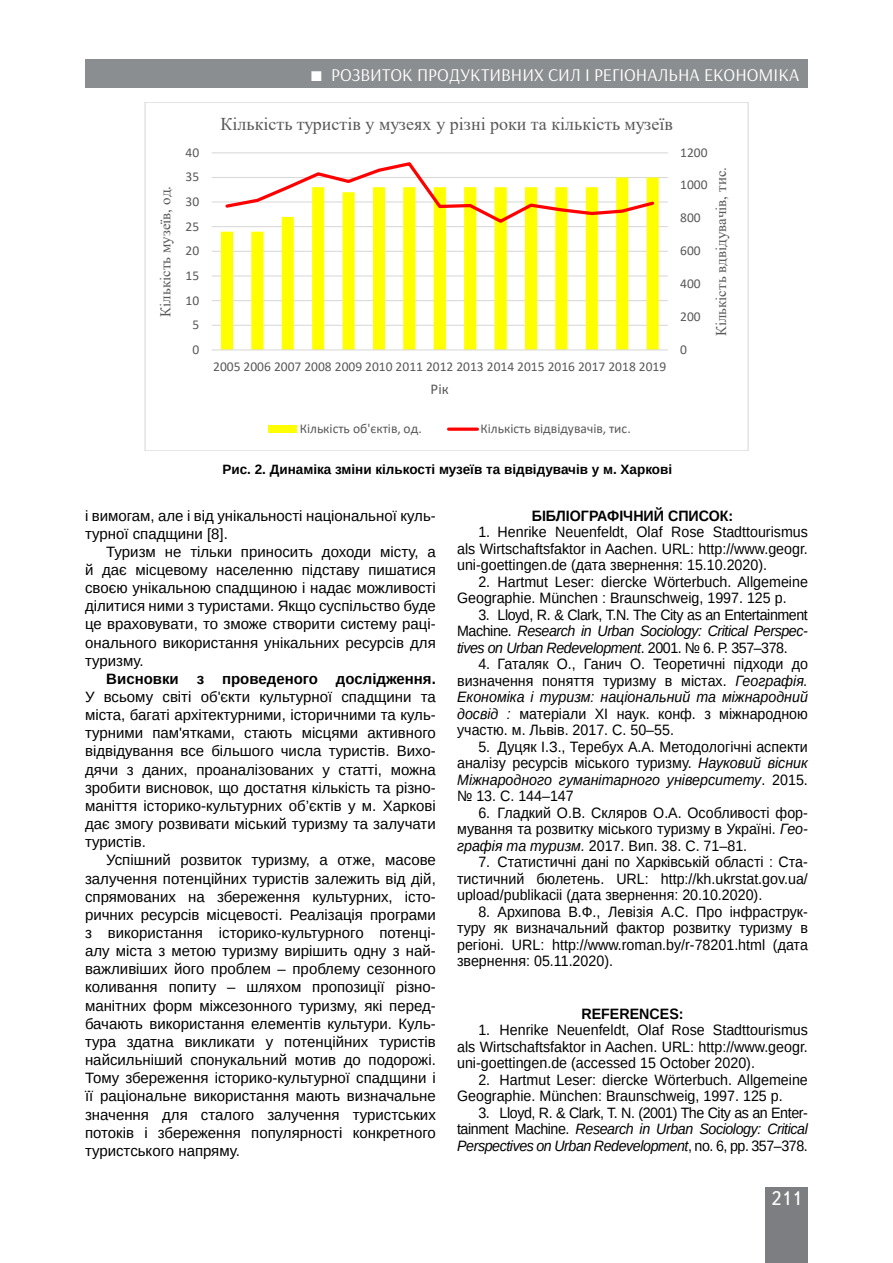
<style>
.page{position:relative;width:893px;height:1263px;background:#fff}
.page>*{position:absolute;margin:0;border:0;box-sizing:border-box;transform-origin:0 0}
.t1{font:19.5px "Ukrainian Text";color:#fff}
.t2{font:18px "Times New Roman";color:#595959}
.t3{font:18px "Arsenal";color:#fff}
.t4{font:15px/16.5px "Arimo";color:#000;text-align:justify;scale:.95 1}
.t5{font:15px/18.1px "Arimo";color:#000;text-align:justify}
.t6{font:15px "Times New Roman";color:#595959}
.t7{font:700 15px "Arimo";color:#000;scale:.95 1}
.t8{font:700 15px "Arimo";color:#000}
.t9{font:15px "Calibri";color:#595959}
.t10{font:13.5px "Calibri";color:#595959}
.t11{font:700 13.5px "Arimo";color:#000}
.s1{font-style:italic}
</style>
<div class="page">
<div style="left:765px;top:1187px;width:43px;height:76px;background:#7d7e81"></div>
<div style="left:85px;top:60px;width:723px;height:28px;background:#8b8e90"></div>
<hr style="left:212px;top:325px;width:456px;height:1px;background:#d9d9d9">
<hr style="left:212px;top:300px;width:456px;height:1px;background:#d9d9d9">
<hr style="left:212px;top:275px;width:456px;height:1px;background:#d9d9d9">
<hr style="left:212px;top:251px;width:456px;height:1px;background:#d9d9d9">
<hr style="left:212px;top:226px;width:456px;height:1px;background:#d9d9d9">
<hr style="left:212px;top:201px;width:456px;height:1px;background:#d9d9d9">
<hr style="left:212px;top:177px;width:456px;height:1px;background:#d9d9d9">
<hr style="left:212px;top:152px;width:456px;height:1px;background:#d9d9d9">
<svg style="left:221px;top:177px;width:438px;height:172px"></svg>
<hr style="left:212px;top:349px;width:456px;height:1px;background:#d9d9d9">
<svg style="left:223px;top:162px;width:433px;height:63px"></svg>
<div style="left:268px;top:426px;width:29px;height:7px;background:#ff0"></div>
<svg style="left:449px;top:427px;width:28px;height:4px"></svg>
<p class="t3" style="left:331px;top:64px;width:470px">РОЗВИТОК ПРОДУКТИВНИХ СИЛ І РЕГІОНАЛЬНА ЕКОНОМІКА</p>
<p class="t6" style="left:155px;top:317px;width:132px;rotate:-90deg">Кількість музеїв, од.</p>
<p class="t10" style="left:186px;top:143px;width:15px">40</p>
<p class="t10" style="left:186px;top:167px;width:15px">35</p>
<p class="t10" style="left:186px;top:192px;width:15px">30</p>
<p class="t10" style="left:186px;top:217px;width:15px">25</p>
<p class="t10" style="left:186px;top:241px;width:15px">20</p>
<p class="t10" style="left:186px;top:266px;width:15px">15</p>
<p class="t10" style="left:186px;top:291px;width:15px">10</p>
<p class="t10" style="left:192px;top:315px;width:8px">5</p>
<p class="t10" style="left:192px;top:340px;width:8px">0</p>
<p class="t2" style="left:220px;top:111px;width:454px">Кількість туристів у музеях у різні роки та кількість музеїв</p>
<p class="t10" style="left:680px;top:143px;width:29px">1200</p>
<p class="t10" style="left:680px;top:176px;width:29px">1000</p>
<p class="t10" style="left:680px;top:208px;width:22px">800</p>
<p class="t10" style="left:680px;top:241px;width:22px">600</p>
<p class="t10" style="left:680px;top:274px;width:22px">400</p>
<p class="t10" style="left:680px;top:307px;width:22px">200</p>
<p class="t10" style="left:213px;top:357px;width:455px">2005 2006 2007 2008 2009 2010 2011 2012 2013 2014 2015 2016 2017 2018 2019</p>
<p class="t9" style="left:431px;top:378px;width:20px">Рік</p>
<p class="t10" style="left:680px;top:340px;width:8px">0</p>
<p class="t6" style="left:711px;top:336px;width:171px;rotate:-90deg">Кількість вдвідувачів, тис.</p>
<p class="t10" style="left:300px;top:419px;width:124px">Кількість об'єктів, од.</p>
<p class="t10" style="left:480px;top:419px;width:152px">Кількість відвідувачів, тис.</p>
<p class="t11" style="left:222px;top:460px;width:451px">Рис. 2. Динаміка зміни кількості музеїв та відвідувачів у м. Харкові</p>
<p class="t7" style="left:532px;top:505px;width:214px">БІБЛІОГРАФІЧНИЙ СПИСОК:</p>
<p class="t4" style="left:457px;top:524px;width:371px;text-indent:21px">1. Henrike Neuenfeldt, Olaf Rose Stadttourismus als Wirtschaftsfaktor in Aachen. URL: http://www.geogr. uni-goettingen.de (дата звернення: 15.10.2020).</p>
<p class="t4" style="left:457px;top:573px;width:371px;text-indent:21px">2. Hartmut Leser: diercke Wörterbuch. Allgemeine<br>Geographie. München : Braunschweig, 1997. 125 p.</p>
<p class="t4" style="left:457px;top:606px;width:371px;text-indent:21px">3. Lloyd, R. &amp; Clark, T.N. The City as an Entertainment Machine. <span class="s1">Research in Urban Sociology: Critical Perspec&shy;tives on Urban Redevelopment</span>. 2001. № 6. Р. 357–378.</p>
<p class="t4" style="left:457px;top:656px;width:371px;text-indent:21px">4. Гаталяк О., Ганич О. Теоретичні підходи до визначення поняття туризму в містах. <span class="s1">Географія.<br>Економіка і туризм: національний та міжнародний досвід :</span> матеріали ХІ наук. конф. з міжнародною участю. м. Львів. 2017. С. 50–55.</p>
<p class="t4" style="left:457px;top:738px;width:371px;text-indent:21px">5. Дуцяк І.З., Теребух А.А. Методологічні аспекти аналізу ресурсів міського туризму. <span class="s1">Науковий вісник Міжнародного гуманітарного університету</span>. 2015. № 13. С. 144–147</p>
<p class="t4" style="left:457px;top:804px;width:371px;text-indent:21px">6. Гладкий О.В. Скляров О.А. Особливості фор&shy;мування та розвитку міського туризму в Україні. <span class="s1">Гео&shy;графія та туризм.</span> 2017. Вип. 38. С. 71–81.</p>
<p class="t4" style="left:457px;top:854px;width:371px;text-indent:21px">7. Статистичні дані по Харківській області : Ста&shy;тистичний бюлетень. URL: http://kh.ukrstat.gov.ua/ upload/publikacii (дата звернення: 20.10.2020).</p>
<p class="t4" style="left:457px;top:903px;width:371px;text-indent:21px">8. Архипова В.Ф., Левізія А.С. Про інфраструк&shy;туру як визначальний фактор розвитку туризму в регіоні. URL: http://www.roman.by/r-78201.html (дата звернення: 05.11.2020).</p>
<p class="t7" style="left:581px;top:1003px;width:109px">REFERENCES:</p>
<p class="t4" style="left:457px;top:1022px;width:371px;text-indent:21px">1. Henrike Neuenfeldt, Olaf Rose Stadttourismus als Wirtschaftsfaktor in Aachen. URL: http://www.geogr. uni-goettingen.de (accessed 15 October 2020).</p>
<p class="t4" style="left:457px;top:1071px;width:371px;text-indent:21px">2. Hartmut Leser: diercke Wörterbuch. Allgemeine<br>Geographie. München: Braunschweig, 1997. 125 p.</p>
<p class="t4" style="left:457px;top:1104px;width:371px;text-indent:21px">3. Lloyd, R. &amp; Clark, T. N. (2001) The City as an Enter&shy;tainment Machine. <span class="s1">Research in Urban Sociology: Critical Perspectives on Urban Redevelopment</span>, no. 6, рр. 357–378.</p>
<p class="t5" style="left:85px;top:506px;width:352px">і вимогам, але і від унікальності національної куль&shy;турної спадщини [8].</p>
<p class="t5" style="left:85px;top:543px;width:352px;text-indent:21px">Туризм не тільки приносить доходи місту, а й дає місцевому населенню підставу пишатися своєю унікальною спадщиною і надає можливості ділитися ними з туристами. Якщо суспільство буде це враховувати, то зможе створити систему раці&shy;онального використання унікальних ресурсів для туризму.</p>
<p class="t8" style="left:106px;top:668px;width:331px">Висновки з проведеного дослідження.</p>
<p class="t5" style="left:85px;top:688px;width:352px">У всьому світі об'єкти культурної спадщини та міста, багаті архітектурними, історичними та куль&shy;турними пам'ятками, стають місцями активного відвідування все більшого числа туристів. Вихо&shy;дячи з даних, проаналізованих у статті, можна зробити висновок, що достатня кількість та різно&shy;маніття історико-культурних об’єктів у м. Харкові дає змогу розвивати міський туризму та залучати туристів.</p>
<p class="t5" style="left:85px;top:851px;width:352px;text-indent:21px">Успішний розвиток туризму, а отже, масове залучення потенційних туристів залежить від дій, спрямованих на збереження культурних, істо&shy;ричних ресурсів місцевості. Реалізація програми з використання історико-культурного потенці&shy;алу міста з метою туризму вирішить одну з най&shy;важливіших його проблем – проблему сезонного коливання попиту – шляхом пропозиції різно&shy;манітних форм міжсезонного туризму, які перед&shy;бачають використання елементів культури. Куль&shy;тура здатна викликати у потенційних туристів найсильніший спонукальний мотив до подорожі.<br>Тому збереження історико-культурної спадщини і її раціональне використання мають визначальне значення для сталого залучення туристських потоків і збереження популярності конкретного туристського напряму.</p>
<h1 class="t1" style="left:771px;top:1188px;width:32px">211</h1>
</div>
